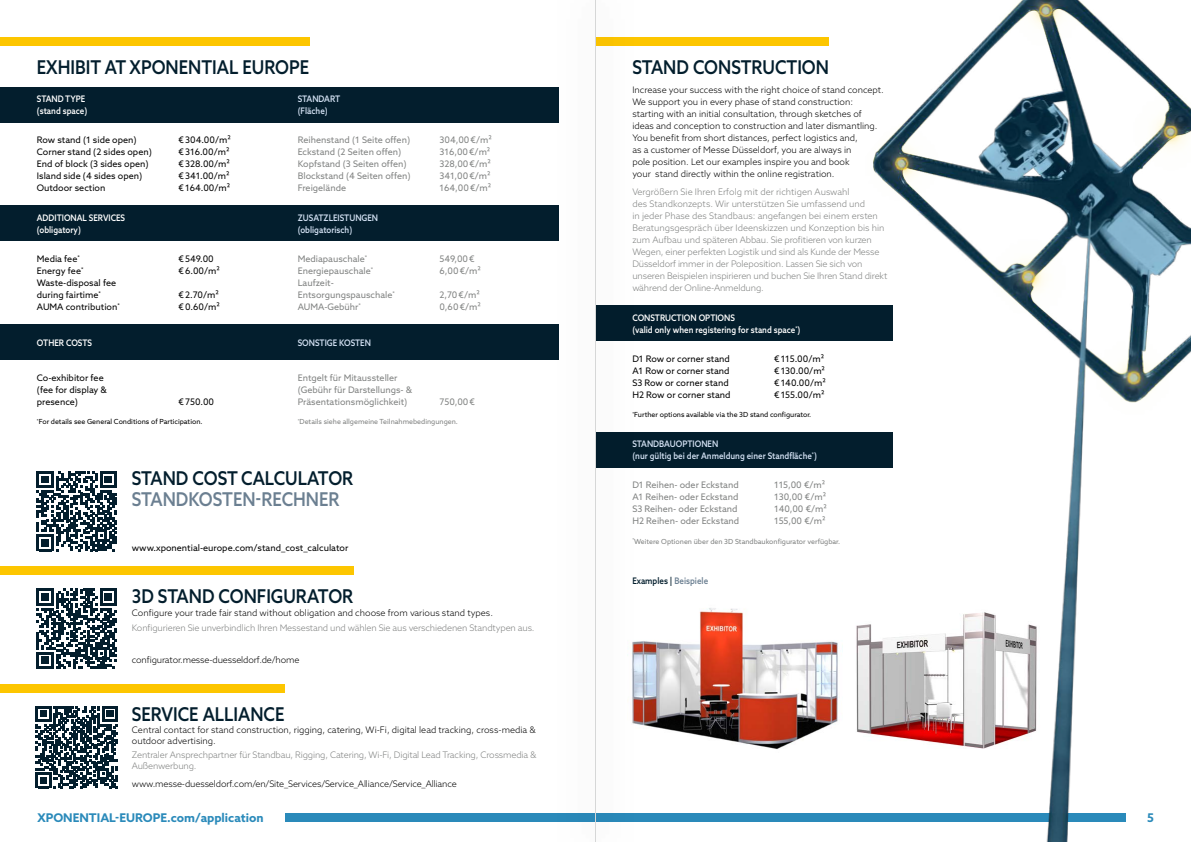
<style>
.page{position:relative;width:1191px;height:842px;background:#fff}
.page>*{position:absolute;margin:0;border:0;box-sizing:border-box;transform-origin:0 0}
.t1{font:500 19px "Azo Sans";color:#031e2d;scale:.89 1}
.t2{font:500 19px "Azo Sans";color:#6b7f91;scale:.89 1}
.t3{font:700 12px "Azo Sans";color:#2a8aba}
.t4{font:300 9px/12px "Azo Sans";color:#000}
.t5{font:300 9px/12px "Azo Sans";letter-spacing:-.015em;color:#808281}
.t6{font:9px/12px "Azo Sans";color:#808281}
.t7{font:9px/12px "Azo Sans";color:#000}
.t8{font:500 9px/12px "Azo Sans";color:#fff;scale:.89 1}
.t9{font:500 9px/12px "Azo Sans";color:#d2e0f2;scale:.89 1}
.t10{font:500 9px "Azo Sans";color:#031e2d;scale:.89 1}
.t11{font:7px "Azo Sans";color:#808281}
.t12{font:7px "Azo Sans";color:#000}
.s1{color:#6b7f91}
</style>
<div class="page">
<div style="left:285px;top:814px;width:841px;height:8px;background:#2a8aba"></div>
<img style="left:633px;top:608px;width:205px;height:141px">
<div style="left:595px;top:305px;width:298px;height:36px;background:#031e2d"></div>
<div style="left:0;top:37px;width:309px;height:9px;background:#fdc600"></div>
<div style="left:595px;top:37px;width:234px;height:9px;background:#fdc600"></div>
<div style="left:0;top:566px;width:353px;height:9px;background:#fdc600"></div>
<div style="left:0;top:684px;width:284px;height:9px;background:#fdc600"></div>
<div style="left:0;top:87px;width:558px;height:36px;background:#031e2d"></div>
<div style="left:0;top:205px;width:558px;height:36px;background:#031e2d"></div>
<div style="left:0;top:324px;width:558px;height:36px;background:#031e2d"></div>
<svg style="left:37px;top:471px;width:80px;height:80px"></svg>
<svg style="left:37px;top:589px;width:80px;height:80px"></svg>
<svg style="left:36px;top:706px;width:82px;height:82px"></svg>
<div style="left:595px;top:432px;width:298px;height:36px;background:#031e2d"></div>
<img style="left:851px;top:0;width:340px;height:842px">
<svg style="left:557px;top:87px;width:76px;height:727px"></svg>
<hr style="left:595px;top:0;width:1px;height:842px;background:#d6d7d7">
<h1 class="t1" style="left:37px;top:55px;width:307px">EXHIBIT AT XPONENTIAL EUROPE</h1>
<p class="t8" style="left:37px;top:93px;width:58px">STAND TYPE (stand space)</p>
<p class="t9" style="left:298px;top:93px;width:49px">STANDART (Fläche)</p>
<p class="t7" style="left:37px;top:134px;width:101px">Row stand (1 side open)</p>
<p class="t7" style="left:179px;top:134px;width:54px">€304.00/m²</p>
<p class="t7" style="left:37px;top:146px;width:116px">Corner stand (2 sides open)</p>
<p class="t7" style="left:179px;top:146px;width:52px">€316.00/m²</p>
<p class="t7" style="left:37px;top:158px;width:113px">End of block (3 sides open)</p>
<p class="t7" style="left:179px;top:158px;width:53px">€328.00/m²</p>
<p class="t7" style="left:37px;top:170px;width:107px">Island side (4 sides open)</p>
<p class="t7" style="left:179px;top:170px;width:52px">€341.00/m²</p>
<p class="t7" style="left:37px;top:182px;width:70px">Outdoor section</p>
<p class="t7" style="left:179px;top:182px;width:53px">€164.00/m²</p>
<p class="t6" style="left:298px;top:134px;width:114px">Reihenstand (1 Seite offen)</p>
<p class="t6" style="left:439px;top:134px;width:54px">304,00€/m²</p>
<p class="t6" style="left:298px;top:146px;width:105px">Eckstand (2 Seiten offen)</p>
<p class="t6" style="left:439px;top:146px;width:52px">316,00€/m²</p>
<p class="t6" style="left:298px;top:158px;width:110px">Kopfstand (3 Seiten offen)</p>
<p class="t6" style="left:439px;top:158px;width:53px">328,00€/m²</p>
<p class="t6" style="left:298px;top:170px;width:114px">Blockstand (4 Seiten offen)</p>
<p class="t6" style="left:439px;top:170px;width:52px">341,00€/m²</p>
<p class="t6" style="left:298px;top:182px;width:50px">Freigelände</p>
<p class="t6" style="left:439px;top:182px;width:53px">164,00€/m²</p>
<p class="t8" style="left:37px;top:212px;width:101px">ADDITIONAL SERVICES (obligatory)</p>
<p class="t9" style="left:298px;top:212px;width:92px">ZUSATZLEISTUNGEN (obligatorisch)</p>
<p class="t7" style="left:37px;top:253px;width:44px">Media fee<sup>*</sup></p>
<p class="t7" style="left:179px;top:253px;width:37px">€549.00</p>
<p class="t7" style="left:37px;top:265px;width:48px">Energy fee<sup>*</sup></p>
<p class="t7" style="left:179px;top:265px;width:43px">€6.00/m²</p>
<p class="t7" style="left:37px;top:277px;width:81px">Waste-disposal fee during fairtime<sup>*</sup></p>
<p class="t7" style="left:179px;top:289px;width:42px">€2.70/m²</p>
<p class="t7" style="left:37px;top:301px;width:84px">AUMA contribution<sup>*</sup></p>
<p class="t7" style="left:179px;top:301px;width:43px">€0.60/m²</p>
<p class="t6" style="left:298px;top:253px;width:71px">Mediapauschale<sup>*</sup></p>
<p class="t6" style="left:439px;top:253px;width:37px">549,00€</p>
<p class="t6" style="left:298px;top:265px;width:77px">Energiepauschale<sup>*</sup></p>
<p class="t6" style="left:439px;top:265px;width:43px">6,00€/m²</p>
<p class="t6" style="left:298px;top:277px;width:99px">Laufzeit-<br>Entsorgungspauschale<sup>*</sup></p>
<p class="t6" style="left:439px;top:289px;width:42px">2,70€/m²</p>
<p class="t6" style="left:298px;top:301px;width:65px">AUMA-Gebühr<sup>*</sup></p>
<p class="t6" style="left:439px;top:301px;width:43px">0,60€/m²</p>
<p class="t8" style="left:37px;top:336px;width:64px">OTHER COSTS</p>
<p class="t9" style="left:298px;top:336px;width:84px">SONSTIGE KOSTEN</p>
<p class="t7" style="left:37px;top:371px;width:72px">Co-exhibitor fee (fee for display &amp; presence)</p>
<p class="t7" style="left:179px;top:395px;width:37px">€750.00</p>
<p class="t6" style="left:298px;top:371px;width:116px">Entgelt für Mitaussteller (Gebühr für Darstellungs- &amp;<br>Präsentationsmöglichkeit)</p>
<p class="t6" style="left:439px;top:395px;width:37px">750,00€</p>
<p class="t12" style="left:37px;top:417px;width:167px"><sup>*</sup>For details see General Conditions of Participation.</p>
<p class="t11" style="left:298px;top:417px;width:162px"><sup>*</sup>Details siehe allgemeine Teilnahmebedingungen.</p>
<h1 class="t1" style="left:132px;top:466px;width:250px">STAND COST CALCULATOR</h1>
<h1 class="t2" style="left:132px;top:487px;width:235px">STANDKOSTEN-RECHNER</h1>
<p class="t7" style="left:132px;top:542px;width:218px">www.xponential-europe.com/stand_cost_calculator</p>
<h1 class="t1" style="left:132px;top:584px;width:250px">3D STAND CONFIGURATOR</h1>
<p class="t4" style="left:132px;top:606px;width:363px">Configure your trade fair stand without obligation and choose from various stand types.</p>
<p class="t5" style="left:132px;top:621px;width:404px">Konfigurieren Sie unverbindlich Ihren Messestand und wählen Sie aus verschiedenen Standtypen aus.</p>
<p class="t4" style="left:132px;top:654px;width:169px">configurator.messe-duesseldorf.de/home</p>
<h1 class="t1" style="left:132px;top:702px;width:173px">SERVICE ALLIANCE</h1>
<p class="t4" style="left:132px;top:725px;width:405px;line-height:11px">Central contact for stand construction, rigging, catering, Wi-Fi, digital lead tracking, cross-media &amp; outdoor advertising.</p>
<p class="t5" style="left:132px;top:749px;width:406px;line-height:11px">Zentraler Ansprechpartner für Standbau, Rigging, Catering, Wi-Fi, Digital Lead Tracking, Crossmedia &amp;<br>Außenwerbung.</p>
<p class="t4" style="left:132px;top:778px;width:326px">www.messe-duesseldorf.com/en/Site_Services/Service_Alliance/Service_Alliance</p>
<h1 class="t1" style="left:632px;top:55px;width:222px">STAND CONSTRUCTION</h1>
<p class="t4" style="left:632px;top:84px;width:253px">Increase your success with the right choice of stand concept.<br>We support you in every phase of stand construction: starting with an initial consultation, through sketches of ideas and conception to construction and later dismantling.<br>You benefit from short distances, perfect logistics and,<br>as a customer of Messe Düsseldorf, you are always in<br>pole position. Let our examples inspire you and book<br>your stand directly within the online registration.</p>
<p class="t5" style="left:632px;top:186px;width:256px">Vergrößern Sie Ihren Erfolg mit der richtigen Auswahl<br>des Standkonzepts. Wir unterstützen Sie umfassend und<br>in jeder Phase des Standbaus: angefangen bei einem ersten Beratungsgespräch über Ideenskizzen und Konzeption bis hin zum Aufbau und späteren Abbau. Sie profitieren von kurzen Wegen, einer perfekten Logistik und sind als Kunde der Messe Düsseldorf immer in der Poleposition. Lassen Sie sich von unseren Beispielen inspirieren und buchen Sie Ihren Stand direkt während der Online-Anmeldung.</p>
<p class="t8" style="left:632px;top:311px;width:190px">CONSTRUCTION OPTIONS<br>(valid only when registering for stand space<sup>*</sup>)</p>
<p class="t7" style="left:632px;top:352px;width:99px">D1 Row or corner stand</p>
<p class="t7" style="left:774px;top:352px;width:51px">€115.00/m²</p>
<p class="t7" style="left:632px;top:364px;width:99px">A1 Row or corner stand</p>
<p class="t7" style="left:774px;top:364px;width:52px">€130.00/m²</p>
<p class="t7" style="left:632px;top:376px;width:98px">S3 Row or corner stand</p>
<p class="t7" style="left:774px;top:376px;width:53px">€140.00/m²</p>
<p class="t7" style="left:632px;top:388px;width:100px">H2 Row or corner stand</p>
<p class="t7" style="left:774px;top:388px;width:52px">€155.00/m²</p>
<p class="t12" style="left:632px;top:410px;width:180px"><sup>*</sup>Further options available via the 3D stand configurator.</p>
<p class="t9" style="left:632px;top:438px;width:209px">STANDBAUOPTIONEN<br>(nur gültig bei der Anmeldung einer Standfläche<sup>*</sup>)</p>
<p class="t6" style="left:632px;top:479px;width:108px">D1 Reihen- oder Eckstand</p>
<p class="t6" style="left:774px;top:479px;width:52px">115,00 €/m²</p>
<p class="t6" style="left:632px;top:491px;width:108px">A1 Reihen- oder Eckstand</p>
<p class="t6" style="left:774px;top:491px;width:53px">130,00 €/m²</p>
<p class="t6" style="left:632px;top:503px;width:107px">S3 Reihen- oder Eckstand</p>
<p class="t6" style="left:774px;top:503px;width:54px">140,00 €/m²</p>
<p class="t6" style="left:632px;top:515px;width:108px">H2 Reihen- oder Eckstand</p>
<p class="t6" style="left:774px;top:515px;width:53px">155,00 €/m²</p>
<p class="t11" style="left:632px;top:537px;width:209px"><sup>*</sup>Weitere Optionen über den 3D Standbaukonfigurator verfügbar.</p>
<p class="t10" style="left:632px;top:575px;width:87px">Examples | <span class="s1">Beispiele</span></p>
<h2 class="t3" style="left:37px;top:810px;width:228px">XPONENTIAL-EUROPE.com/application</h2>
<h2 class="t3" style="left:1147px;top:810px;width:8px">5</h2>
</div>
